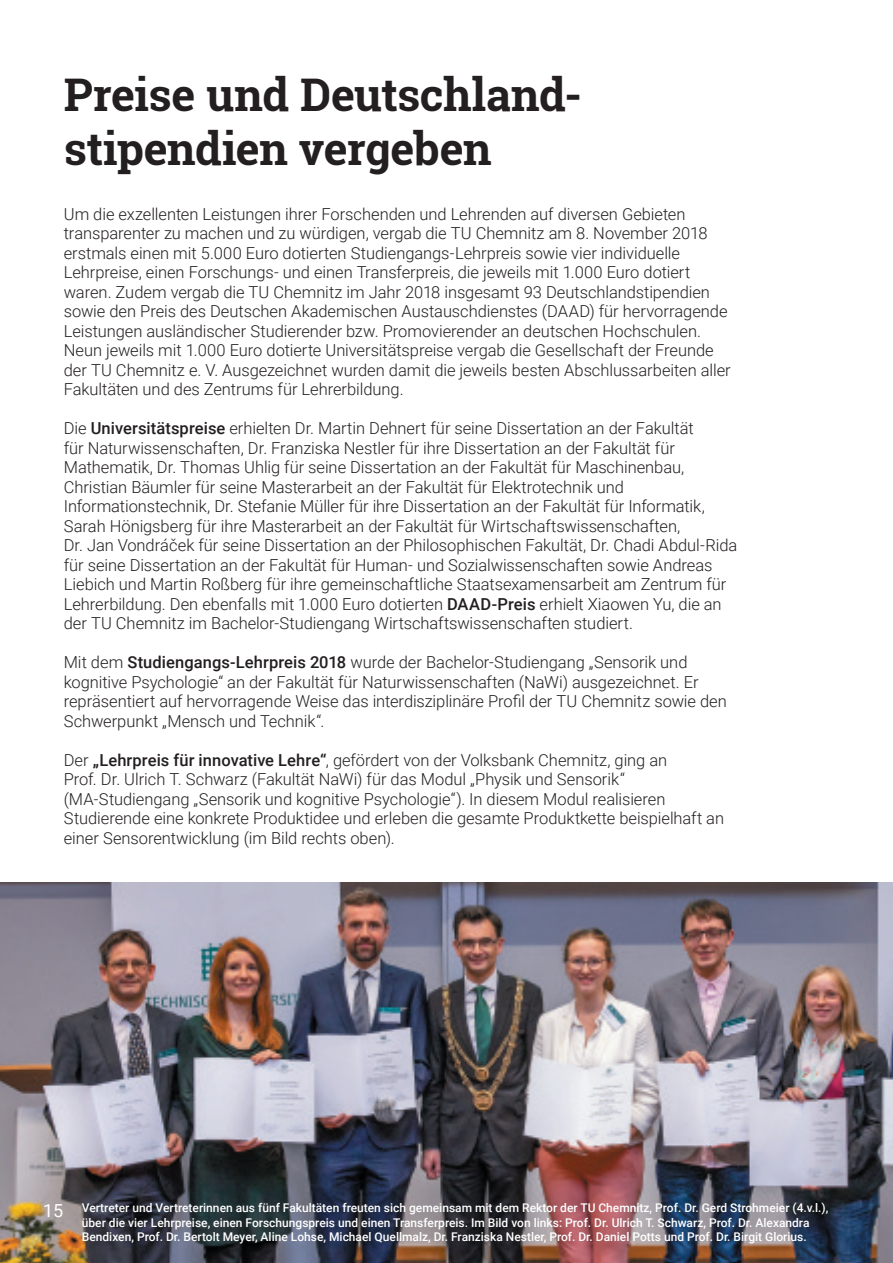
<style>
.page{position:relative;width:893px;height:1263px;background:#fff}
.page>*{position:absolute;margin:0;border:0;box-sizing:border-box;transform-origin:0 0}
.t1{font:700 45px/54px "Roboto Slab";letter-spacing:-.01em;color:#231f20}
.t2{font:18px "Roboto";color:#fff}
.t3{font:300 16.5px/19.5px "Roboto";letter-spacing:-.005em;color:#231f20}
.t4{font:500 12px/14.4px "Roboto";color:#fff}
.s1{font-weight:500}
</style>
<div class="page">
<img style="left:0;top:883px;width:893px;height:380px">
<h1 class="t1" style="left:64px;top:67px;width:520px">Preise und Deutschland&shy;stipendien vergeben</h1>
<p class="t3" style="left:64px;top:204px;width:668px">Um die exzellenten Leistungen ihrer Forschenden und Lehrenden auf diversen Gebieten transparenter zu machen und zu würdigen, vergab die TU Chemnitz am 8. November 2018 erstmals einen mit 5.000 Euro dotierten Studiengangs-Lehrpreis sowie vier individuelle Lehrpreise, einen Forschungs- und einen Transferpreis, die jeweils mit 1.000 Euro dotiert waren. Zudem vergab die TU Chemnitz im Jahr 2018 insgesamt 93 Deutschlandstipendien sowie den Preis des Deutschen Akademischen Austauschdienstes (DAAD) für hervorragende Leistungen ausländischer Studierender bzw. Promovierender an deutschen Hochschulen.<br>Neun jeweils mit 1.000 Euro dotierte Universitätspreise vergab die Gesellschaft der Freunde der TU Chemnitz e. V. Ausgezeichnet wurden damit die jeweils besten Abschlussarbeiten aller Fakultäten und des Zentrums für Lehrerbildung.</p>
<p class="t3" style="left:64px;top:418px;width:675px">Die <span class="s1">Universitätspreise</span> erhielten Dr. Martin Dehnert für seine Dissertation an der Fakultät<br>für Naturwissenschaften, Dr. Franziska Nestler für ihre Dissertation an der Fakultät für Mathematik, Dr. Thomas Uhlig für seine Dissertation an der Fakultät für Maschinenbau, Christian Bäumler für seine Masterarbeit an der Fakultät für Elektrotechnik und Informationstechnik, Dr. Stefanie Müller für ihre Dissertation an der Fakultät für Informatik, Sarah Hönigsberg für ihre Masterarbeit an der Fakultät für Wirtschaftswissenschaften,<br>Dr. Jan Vondráček für seine Dissertation an der Philosophischen Fakultät, Dr. Chadi Abdul-Rida für seine Dissertation an der Fakultät für Human- und Sozialwissenschaften sowie Andreas Liebich und Martin Roßberg für ihre gemeinschaftliche Staatsexamensarbeit am Zentrum für Lehrerbildung. Den ebenfalls mit 1.000 Euro dotierten <span class="s1">DAAD-Preis</span> erhielt Xiaowen Yu, die an der TU Chemnitz im Bachelor-Studiengang Wirtschaftswissenschaften studiert.</p>
<p class="t3" style="left:64px;top:652px;width:665px">Mit dem <span class="s1">Studiengangs-Lehrpreis 2018</span> wurde der Bachelor-Studiengang „Sensorik und kognitive Psychologie“ an der Fakultät für Naturwissenschaften (NaWi) ausgezeichnet. Er repräsentiert auf hervorragende Weise das interdisziplinäre Profil der TU Chemnitz sowie den Schwerpunkt „Mensch und Technik“.</p>
<p class="t3" style="left:64px;top:750px;width:662px">Der <span class="s1">„Lehrpreis für innovative Lehre“</span>, gefördert von der Volksbank Chemnitz, ging an<br>Prof. Dr. Ulrich T. Schwarz (Fakultät NaWi) für das Modul „Physik und Sensorik“ (MA-Studiengang „Sensorik und kognitive Psychologie“). In diesem Modul realisieren Studierende eine konkrete Produktidee und erleben die gesamte Produktkette beispielhaft an einer Sensorentwicklung (im Bild rechts oben).</p>
<p class="t2" style="left:43px;top:1198px;width:22px">15</p>
<p class="t4" style="left:82px;top:1200px;width:748px">Vertreter und Vertreterinnen aus fünf Fakultäten freuten sich gemeinsam mit dem Rektor der TU Chemnitz, Prof. Dr. Gerd Strohmeier (4.v.l.), über die vier Lehrpreise, einen Forschungspreis und einen Transferpreis. Im Bild von links: Prof. Dr. Ulrich T. Schwarz, Prof. Dr. Alexandra<br>Bendixen, Prof. Dr. Bertolt Meyer, Aline Lohse, Michael Quellmalz, Dr. Franziska Nestler, Prof. Dr. Daniel Potts und Prof. Dr. Birgit Glorius.</p>
</div>
